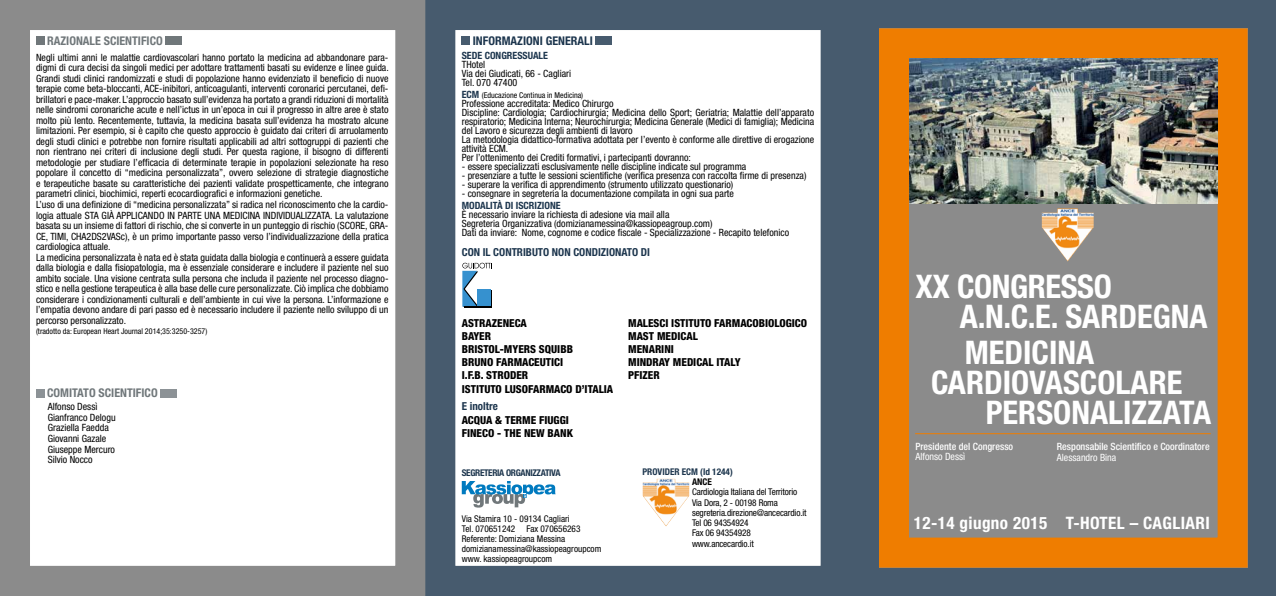
<style>
.page{position:relative;width:1276px;height:596px;background:#fff}
.page>*{position:absolute;margin:0;border:0;box-sizing:border-box;transform-origin:0 0}
.t1{font:700 condensed 32.5px/29.9px "Helvetica Neue LT Std";color:#fff}
.t2{font:700 condensed 17.1px "Helvetica Neue LT Std";letter-spacing:.025em;color:#fff}
.t3{font:700 condensed 12px "Helvetica Neue LT Std";color:#70777a}
.t4{font:700 condensed 12px "Helvetica Neue LT Std";color:#1c354d}
.t5{font:800 condensed 11px/13.2px "Helvetica Neue LT Std";color:#000}
.t6{font:700 condensed 11px "Helvetica Neue LT Std";color:#1c354d}
.t7{font:condensed 10px/10.5px "Helvetica Neue LT Std";color:#000}
.t8{font:500 condensed 10px "Helvetica Neue LT Std";color:#fff}
.t9{font:700 condensed 10px "Helvetica Neue LT Std";color:#1c354d}
.t10{font:condensed 10px "Helvetica Neue LT Std";color:#fff}
.t11{font:condensed 9.2px/10.2px "Helvetica Neue LT Std";color:#000}
.t12{font:700 condensed 9.2px "Helvetica Neue LT Std";letter-spacing:-.035em;color:#1c354d}
.t13{font:700 condensed 9.2px "Helvetica Neue LT Std";color:#1c354d}
.t14{font:700 condensed 9.2px "Helvetica Neue LT Std";color:#000}
.t15{font:condensed 8px "Helvetica Neue LT Std";color:#000}
.s1{font-weight:700;font-size:10px;color:#1c354d}
</style>
<div class="page">
<div style="left:425px;top:0;width:425px;height:595px;border:30px solid #475b6e"></div>
<div style="left:850px;top:0;width:425px;height:595px;border:30px solid #475b6e"></div>
<div style="left:0;top:0;width:425px;height:595px;border:30px solid #8b8b8b"></div>
<div style="left:879px;top:28px;width:368px;height:539px;background:#8b8b8b"></div>
<img style="left:1042px;top:212px;width:15px;height:34px">
<img style="left:642px;top:482px;width:14px;height:30px">
<div style="left:879px;top:28px;width:368px;height:539px;border:30px solid #ef7d00"></div>
<img style="left:909px;top:58px;width:308px;height:145px">
<hr style="left:915px;top:433px;width:295px;height:1px;background:#ef7d00">
<svg style="left:462px;top:481px;width:93px;height:26px"></svg>
<div style="left:36px;top:36px;width:8px;height:9px;background:#70777a"></div>
<div style="left:166px;top:36px;width:16px;height:9px;background:#70777a"></div>
<div style="left:36px;top:388px;width:8px;height:9px;background:#8c9296"></div>
<div style="left:161px;top:388px;width:16px;height:9px;background:#8c9296"></div>
<div style="left:462px;top:36px;width:8px;height:9px;background:#475b6e"></div>
<div style="left:596px;top:36px;width:16px;height:9px;background:#475b6e"></div>
<hr style="left:464px;top:306px;width:28px;height:2px;background:#000">
<svg style="left:462px;top:262px;width:30px;height:44px"></svg>
<p class="t3" style="left:47px;top:33px;width:117px">RAZIONALE SCIENTIFICO</p>
<p class="t7" style="left:36px;top:52px;width:354px">Negli ultimi anni le malattie cardiovascolari hanno portato la medicina ad abbandonare para&shy;digmi di cura decisi da singoli medici per adottare trattamenti basati su evidenze e linee guida.<br>Grandi studi clinici randomizzati e studi di popolazione hanno evidenziato il beneficio di nuove terapie come beta-bloccanti, ACE-inibitori, anticoagulanti, interventi coronarici percutanei, defi&shy;brillatori e pace-maker. L’approccio basato sull’evidenza ha portato a grandi riduzioni di mortalità nelle sindromi coronariche acute e nell’ictus in un’epoca in cui il progresso in altre aree è stato molto più lento. Recentemente, tuttavia, la medicina basata sull’evidenza ha mostrato alcune limitazioni. Per esempio, si è capito che questo approccio è guidato dai criteri di arruolamento degli studi clinici e potrebbe non fornire risultati applicabili ad altri sottogruppi di pazienti che non rientrano nei criteri di inclusione degli studi. Per questa ragione, il bisogno di differenti metodologie per studiare l’efficacia di determinate terapie in popolazioni selezionate ha reso popolare il concetto di “medicina personalizzata”, ovvero selezione di strategie diagnostiche e terapeutiche basate su caratteristiche dei pazienti validate prospetticamente, che integrano parametri clinici, biochimici, reperti ecocardiografici e informazioni genetiche.<br>L’uso di una definizione di “medicina personalizzata” si radica nel riconoscimento che la cardio&shy;logia attuale STA GIÀ APPLICANDO IN PARTE UNA MEDICINA INDIVIDUALIZZATA. La valutazione basata su un insieme di fattori di rischio, che si converte in un punteggio di rischio (SCORE, GRA-CE, TIMI, CHA2DS2VASc), è un primo importante passo verso l’individualizzazione della pratica cardiologica attuale.<br>La medicina personalizzata è nata ed è stata guidata dalla biologia e continuerà a essere guidata dalla biologia e dalla fisiopatologia, ma è essenziale considerare e includere il paziente nel suo ambito sociale. Una visione centrata sulla persona che includa il paziente nel processo diagno&shy;stico e nella gestione terapeutica è alla base delle cure personalizzate. Ciò implica che dobbiamo considerare i condizionamenti culturali e dell’ambiente in cui vive la persona. L’informazione e l’empatia devono andare di pari passo ed è necessario includere il paziente nello sviluppo di un percorso personalizzato.</p>
<p class="t15" style="left:36px;top:326px;width:173px">(tradotto da: European Heart Journal 2014;35:3250-3257)</p>
<p class="t3" style="left:47px;top:385px;width:112px">COMITATO SCIENTIFICO</p>
<p class="t7" style="left:48px;top:401px;width:69px">Alfonso Dessì<br>Gianfranco Delogu<br>Graziella Faedda<br>Giovanni Gazale<br>Giuseppe Mercuro<br>Silvio Nocco</p>
<p class="t4" style="left:473px;top:33px;width:121px">INFORMAZIONI GENERALI</p>
<p class="t9" style="left:462px;top:50px;width:88px">SEDE CONGRESSUALE</p>
<p class="t7" style="left:462px;top:60px;width:111px;line-height:9px">THotel<br>Via dei Giudicati, 66 - Cagliari<br>Tel. 070 47400</p>
<p class="t15" style="left:462px;top:91px;width:123px"><span class="s1">ECM</span> (Educazione Continua in Medicina)</p>
<p class="t7" style="left:462px;top:99px;width:354px;line-height:9px">Professione accreditata: Medico Chirurgo<br>Discipline: Cardiologia; Cardiochirurgia; Medicina dello Sport; Geriatria; Malattie dell’apparato respiratorio; Medicina Interna; Neurochirurgia; Medicina Generale (Medici di famiglia); Medicina del Lavoro e sicurezza degli ambienti di lavoro<br>La metodologia didattico-formativa adottata per l’evento è conforme alle direttive di erogazione attività ECM.<br>Per l’ottenimento dei Crediti formativi, i partecipanti dovranno:</p>
<p class="t7" style="left:462px;top:161px;width:286px">- essere specializzati esclusivamente nelle discipline indicate sul programma</p>
<p class="t7" style="left:462px;top:170px;width:346px">- presenziare a tutte le sessioni scientifiche (verifica presenza con raccolta firme di presenza)</p>
<p class="t7" style="left:462px;top:179px;width:273px">- superare la verifica di apprendimento (strumento utilizzato questionario)</p>
<p class="t7" style="left:462px;top:188px;width:274px">- consegnare in segreteria la documentazione compilata in ogni sua parte</p>
<p class="t9" style="left:462px;top:199px;width:100px">MODALITÀ DI ISCRIZIONE</p>
<p class="t7" style="left:462px;top:210px;width:329px;line-height:9px">È necessario inviare la richiesta di adesione via mail alla<br>Segreteria Organizzativa (domizianamessina@kassiopeagroup.com)<br>Dati da inviare: Nome, cognome e codice fiscale - Specializzazione - Recapito telefonico</p>
<p class="t6" style="left:462px;top:245px;width:190px">CON IL CONTRIBUTO NON CONDIZIONATO DI</p>
<p class="t5" style="left:462px;top:315px;width:153px">ASTRAZENECA<br>BAYER<br>BRISTOL-MYERS SQUIBB<br>BRUNO FARMACEUTICI<br>I.F.B. STRODER<br>ISTITUTO LUSOFARMACO D’ITALIA</p>
<p class="t6" style="left:462px;top:399px;width:38px">E inoltre</p>
<p class="t5" style="left:462px;top:412px;width:113px">ACQUA &amp; TERME FIUGGI<br>FINECO - THE NEW BANK</p>
<p class="t12" style="left:462px;top:467px;width:100px">SEGRETERIA ORGANIZZATIVA</p>
<p class="t11" style="left:462px;top:514px;width:141px;line-height:9.8px">Via Stamira 10 - 09134 Cagliari<br>Tel. 070651242 Fax 070656263<br>Referente: Domiziana Messina domizianamessina@kassiopeagroupcom www. kassiopeagroupcom</p>
<p class="t5" style="left:628px;top:315px;width:181px">MALESCI ISTITUTO FARMACOBIOLOGICO<br>MAST MEDICAL<br>MENARINI<br>MINDRAY MEDICAL ITALY<br>PFIZER</p>
<p class="t13" style="left:642px;top:465px;width:92px">PROVIDER ECM (Id 1244)</p>
<p class="t14" style="left:692px;top:476px;width:21px">ANCE</p>
<p class="t11" style="left:692px;top:486px;width:116px">Cardiologia Italiana del Territorio<br>Via Dora, 2 - 00198 Roma segreteria.direzione@ancecardio.it<br>Tel 06 94354924<br>Fax 06 94354928 www.ancecardio.it</p>
<h1 class="t1" style="left:960px;top:271px;width:249px;text-indent:-44px">XX CONGRESSO<br>A.N.C.E. SARDEGNA</h1>
<h1 class="t1" style="left:964px;top:337px;width:131px">MEDICINA</h1>
<h1 class="t1" style="left:931px;top:367px;width:253px">CARDIOVASCOLARE</h1>
<h1 class="t1" style="left:985px;top:397px;width:227px">PERSONALIZZATA</h1>
<p class="t8" style="left:915px;top:440px;width:99px">Presidente del Congresso</p>
<p class="t10" style="left:915px;top:451px;width:51px">Alfonso Dessì</p>
<p class="t8" style="left:1057px;top:440px;width:154px">Responsabile Scientifico e Coordinatore</p>
<p class="t10" style="left:1057px;top:451px;width:61px">Alessandro Bina</p>
<h2 class="t2" style="left:913px;top:512px;width:298px">12-14 giugno 2015 T-HOTEL – CAGLIARI</h2>
</div>
